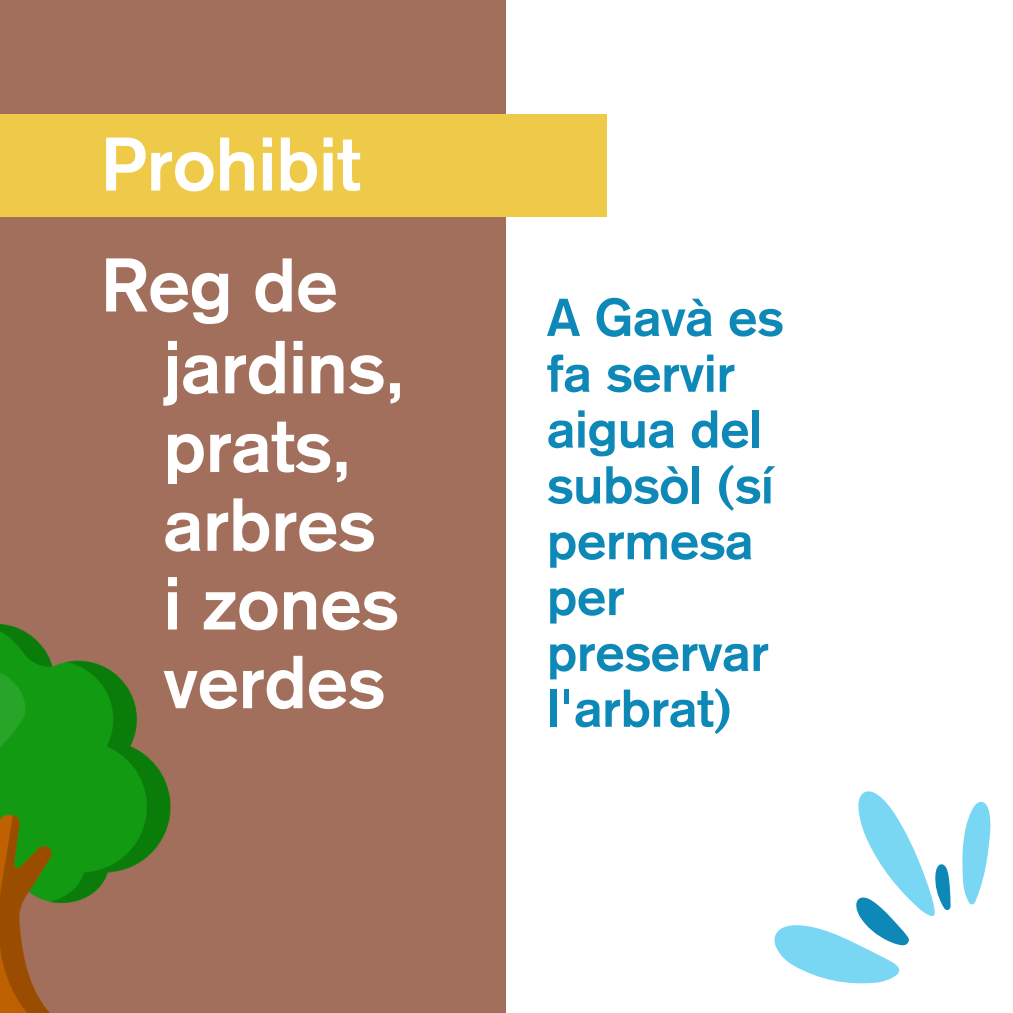
<style>
.page{position:relative;width:1013px;height:1013px;background:#fff}
.page>*{position:absolute;margin:0;border:0;box-sizing:border-box;transform-origin:0 0}
.t1{font:700 74.62px "Akzidenz Grotesk";color:#fff}
.t2{font:700 74.38px "Akzidenz Grotesk";color:#fff}
.t3{font:700 73.62px/78.8px "Akzidenz Grotesk";color:#fff}
.t4{font:700 52.25px/55.8px "Akzidenz Grotesk";color:#0e89b7}
</style>
<div class="page">
<div style="left:0;top:0;width:1012px;height:1012px;background:#a16f5b"></div>
<div style="left:506px;top:0;width:506px;height:1012px;background:#fff"></div>
<img style="left:0;top:624px;width:170px;height:388px">
<svg style="left:774px;top:791px;width:217px;height:193px"></svg>
<div style="left:0;top:115px;width:607px;height:102px;background:#efca49"></div>
<h1 class="t2" style="left:101px;top:138px;width:261px">Prohibit</h1>
<p class="t1" style="left:101px;top:258px;width:238px">Reg de</p>
<p class="t3" style="left:163px;top:334px;width:243px">jardins, prats, arbres i zones verdes</p>
<h1 class="t4" style="left:547px;top:294px;width:238px">A Gavà es fa servir aigua del subsòl (sí permesa per</h1>
<h1 class="t4" style="left:547px;top:628px;width:223px">preservar l'arbrat)</h1>
</div>
